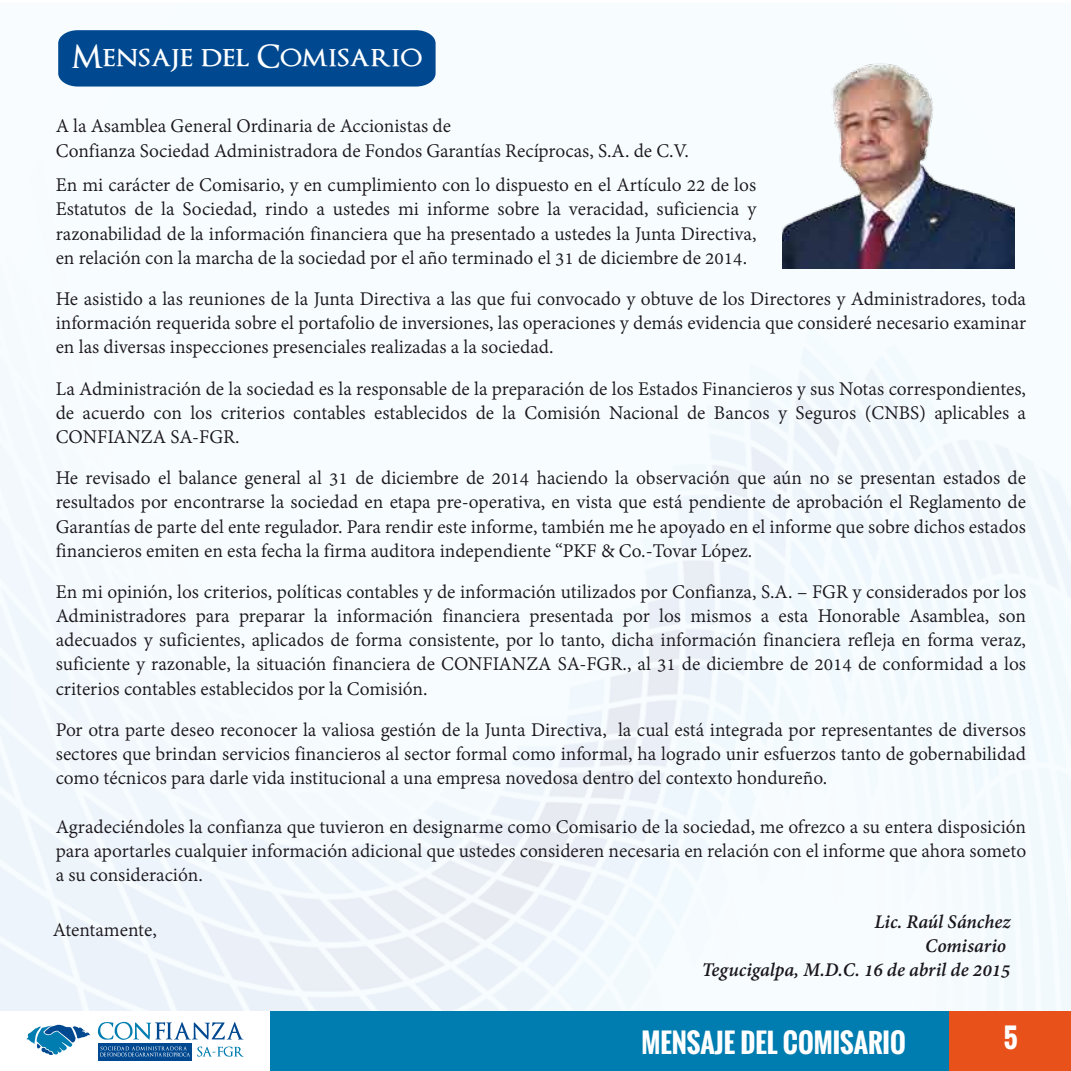
<style>
.page{position:relative;width:1071px;height:1071px;background:#fff}
.page>*{position:absolute;margin:0;border:0;box-sizing:border-box;transform-origin:0 0}
.t1{font:600 31.5px "Optimus Princeps";color:#fff}
.t2{font:700 26.43px "Oswald";color:#fff}
.t3{font:21px/24.2px "Adobe Devanagari";color:#1a171c;text-align:justify}
.t4{font:italic 700 21px/24.2px "Adobe Devanagari";color:#1a171c;text-align:right}
</style>
<div class="page">
<img style="left:0;top:227px;width:1071px;height:784px">
<div style="left:58px;top:30px;width:378px;height:57px;background:#004990"></div>
<div style="left:98px;top:1043px;width:94px;height:17px;background:#004990"></div>
<svg style="left:98px;top:1022px;width:145px;height:18px"></svg>
<svg style="left:197px;top:1047px;width:47px;height:10px"></svg>
<svg style="left:100px;top:1046px;width:90px;height:11px"></svg>
<svg style="left:27px;top:1024px;width:64px;height:31px"></svg>
<div style="left:270px;top:1011px;width:801px;height:60px;background:#007db0"></div>
<div style="left:950px;top:1011px;width:121px;height:60px;background:#e8511a"></div>
<img style="left:783px;top:63px;width:232px;height:206px">
<h1 class="t1" style="left:71px;top:40px;width:353px">Mensaje del Comisario</h1>
<p class="t3" style="left:56px;top:116px;width:635px">A la Asamblea General Ordinaria de Accionistas de<br>Confianza Sociedad Administradora de Fondos Garantías Recíprocas, S.A. de C.V.</p>
<p class="t3" style="left:56px;top:175px;width:702px">En mi carácter de Comisario, y en cumplimiento con lo dispuesto en el Artículo 22 de los Estatutos de la Sociedad, rindo a ustedes mi informe sobre la veracidad, suficiencia y razonabilidad de la información financiera que ha presentado a ustedes la Junta Directiva, en relación con la marcha de la sociedad por el año terminado el 31 de diciembre de 2014.</p>
<p class="t3" style="left:56px;top:288px;width:972px">He asistido a las reuniones de la Junta Directiva a las que fui convocado y obtuve de los Directores y Administradores, toda información requerida sobre el portafolio de inversiones, las operaciones y demás evidencia que consideré necesario examinar en las diversas inspecciones presenciales realizadas a la sociedad.</p>
<p class="t3" style="left:56px;top:378px;width:972px">La Administración de la sociedad es la responsable de la preparación de los Estados Financieros y sus Notas correspondientes, de acuerdo con los criterios contables establecidos de la Comisión Nacional de Bancos y Seguros (CNBS) aplicables a CONFIANZA SA-FGR.</p>
<p class="t3" style="left:56px;top:468px;width:972px">He revisado el balance general al 31 de diciembre de 2014 haciendo la observación que aún no se presentan estados de resultados por encontrarse la sociedad en etapa pre-operativa, en vista que está pendiente de aprobación el Reglamento de Garantías de parte del ente regulador. Para rendir este informe, también me he apoyado en el informe que sobre dichos estados financieros emiten en esta fecha la firma auditora independiente “PKF &amp; Co.-Tovar López.</p>
<p class="t3" style="left:56px;top:581px;width:972px">En mi opinión, los criterios, políticas contables y de información utilizados por Confianza, S.A. – FGR y considerados por los Administradores para preparar la información financiera presentada por los mismos a esta Honorable Asamblea, son adecuados y suficientes, aplicados de forma consistente, por lo tanto, dicha información financiera refleja en forma veraz, suficiente y razonable, la situación financiera de CONFIANZA SA-FGR., al 31 de diciembre de 2014 de conformidad a los criterios contables establecidos por la Comisión.</p>
<p class="t3" style="left:56px;top:719px;width:972px">Por otra parte deseo reconocer la valiosa gestión de la Junta Directiva, la cual está integrada por representantes de diversos sectores que brindan servicios financieros al sector formal como informal, ha logrado unir esfuerzos tanto de gobernabilidad como técnicos para darle vida institucional a una empresa novedosa dentro del contexto hondureño.</p>
<p class="t3" style="left:56px;top:816px;width:972px">Agradeciéndoles la confianza que tuvieron en designarme como Comisario de la sociedad, me ofrezco a su entera disposición para aportarles cualquier información adicional que ustedes consideren necesaria en relación con el informe que ahora someto a su consideración.</p>
<p class="t3" style="left:53px;top:919px;width:105px">Atentamente,</p>
<p class="t4" style="left:702px;top:912px;width:310px">Lic. Raúl Sánchez<br>Comisario<br>Tegucigalpa, M.D.C. 16 de abril de 2015</p>
<p class="t2" style="left:642px;top:1023px;width:266px">MENSAJE DEL COMISARIO</p>
<p class="t2" style="left:1003px;top:1018px;width:16px">5</p>
</div>
